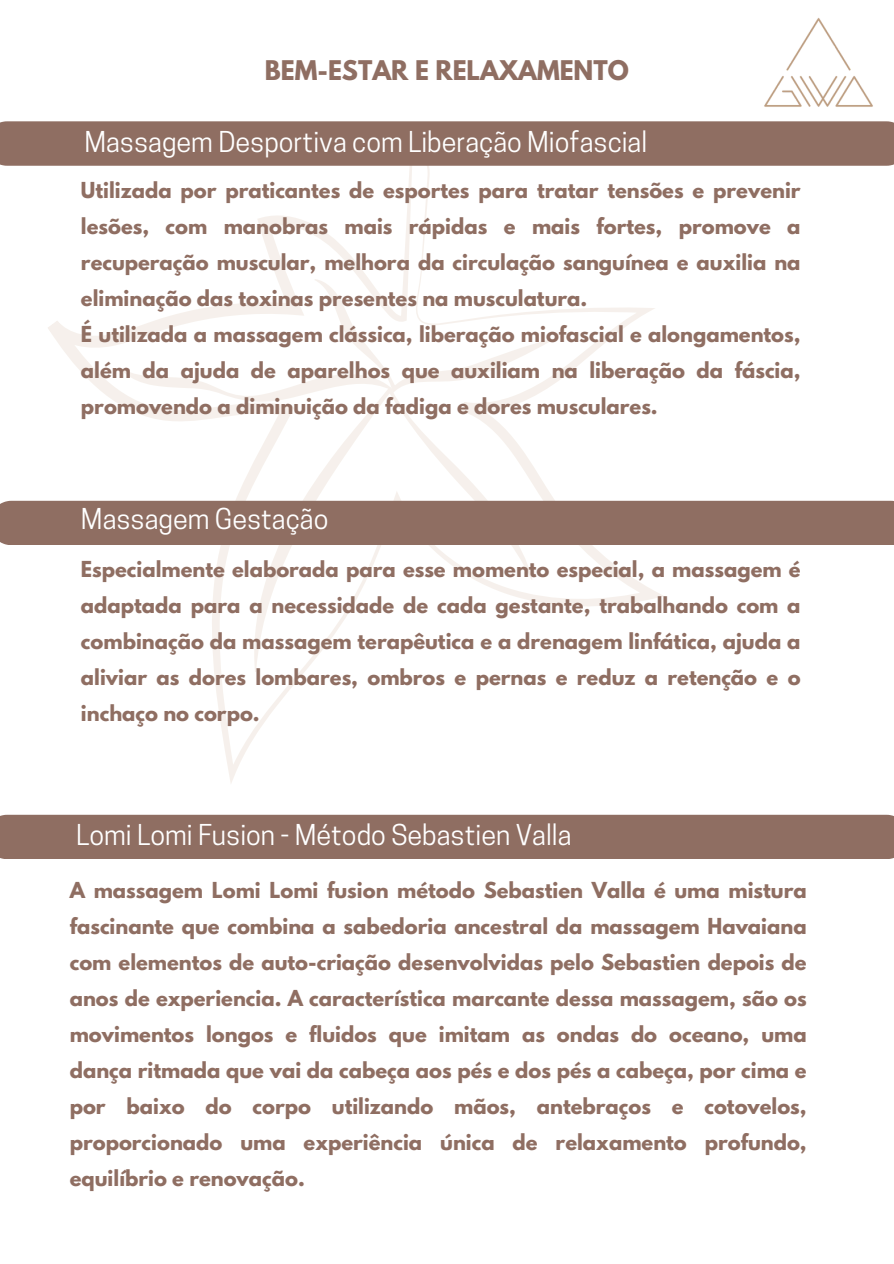
<style>
.page{position:relative;width:894px;height:1264px;background:#fff}
.page>*{position:absolute;margin:0;border:0;box-sizing:border-box;transform-origin:0 0}
.t1{font:27px "Cooper Hewitt";color:#fff}
.t2{font:700 24px "League Spartan";color:#8f6e62}
.t3{font:700 19.5px/36px "League Spartan";color:#8f6e62;text-align:justify}
</style>
<div class="page">
<svg style="left:48px;top:165px;width:616px;height:618px"></svg>
<svg style="left:252px;top:402px;width:280px;height:270px"></svg>
<svg style="left:121px;top:279px;width:432px;height:123px"></svg>
<img style="left:764px;top:17px;width:109px;height:90px">
<div style="left:0;top:501px;width:893px;height:43px;background:#8f6e62"></div>
<div style="left:0;top:814px;width:893px;height:44px;background:#8f6e62"></div>
<div style="left:0;top:121px;width:893px;height:44px;background:#8f6e62"></div>
<p class="t2" style="left:265px;top:59px;width:365px">BEM-ESTAR E RELAXAMENTO</p>
<p class="t1" style="left:84px;top:131px;width:564px">Massagem Desportiva com Liberação Miofascial</p>
<p class="t3" style="left:81px;top:174px;width:721px">Utilizada por praticantes de esportes para tratar tensões e prevenir lesões, com manobras mais rápidas e mais fortes, promove a recuperação muscular, melhora da circulação sanguínea e auxilia na eliminação das toxinas presentes na musculatura.</p>
<h1 class="t3" style="left:81px;top:318px;width:721px">É utilizada a massagem clássica, liberação miofascial e alongamentos, além da ajuda de aparelhos que auxiliam na liberação da fáscia, promovendo a diminuição da fadiga e dores musculares.</h1>
<p class="t1" style="left:81px;top:509px;width:249px">Massagem Gestação</p>
<p class="t3" style="left:81px;top:553px;width:721px">Especialmente elaborada para esse momento especial, a massagem é adaptada para a necessidade de cada gestante, trabalhando com a combinação da massagem terapêutica e a drenagem linfática, ajuda a aliviar as dores lombares, ombros e pernas e reduz a retenção e o inchaço no corpo.</p>
<p class="t1" style="left:76px;top:824px;width:496px">Lomi Lomi Fusion - Método Sebastien Valla</p>
<h1 class="t3" style="left:70px;top:874px;width:738px">A massagem Lomi Lomi fusion método Sebastien Valla é uma mistura fascinante que combina a sabedoria ancestral da massagem Havaiana com elementos de auto-criação desenvolvidas pelo Sebastien depois de anos de experiencia. A característica marcante dessa massagem, são os movimentos longos e fluidos que imitam as ondas do oceano, uma dança ritmada que vai da cabeça aos pés e dos pés a cabeça, por cima e por baixo do corpo utilizando mãos, antebraços e cotovelos, proporcionado uma experiência única de relaxamento profundo, equilíbrio e renovação.</h1>
</div>
